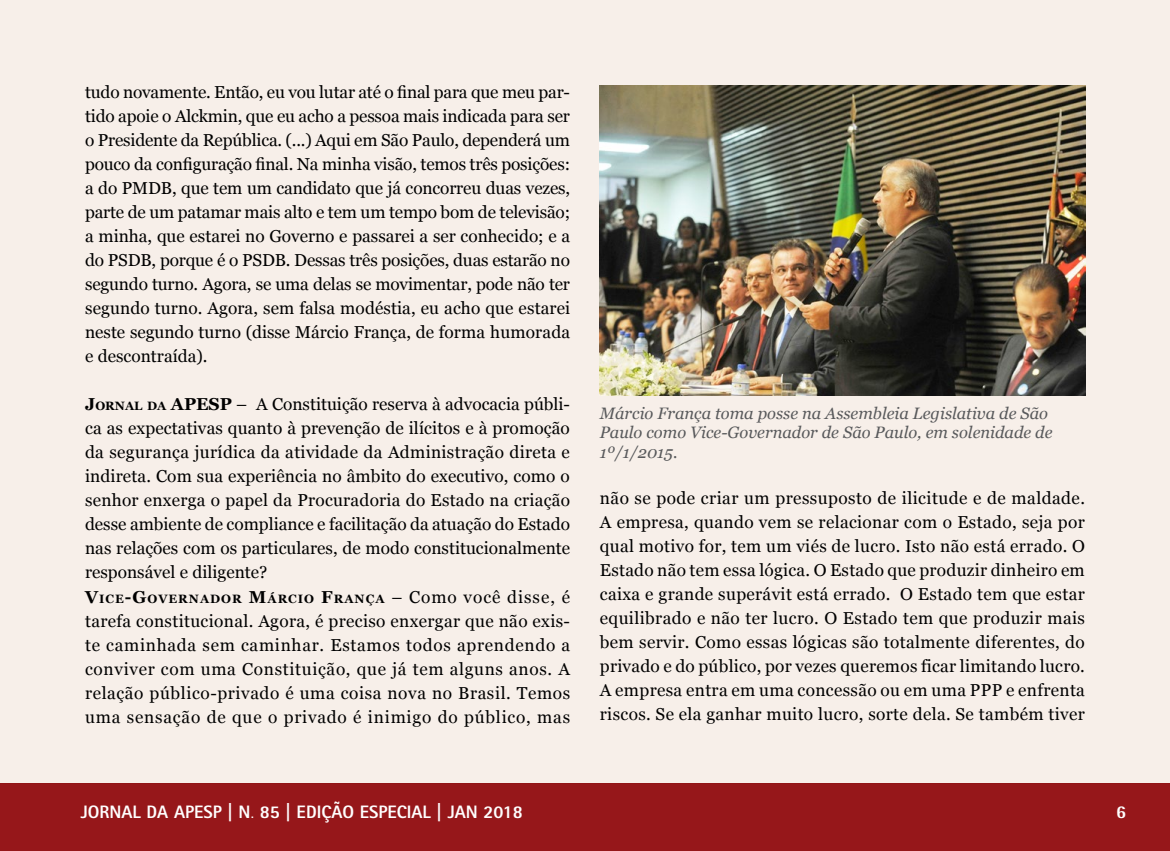
<style>
.page{position:relative;width:1170px;height:851px;background:#fff}
.page>*{position:absolute;margin:0;border:0;box-sizing:border-box;transform-origin:0 0}
.t1{font:800 18px "Rotis Sans Serif Std";color:#fff}
.t2{font:800 18px "Rotis Semi Sans Std";color:#fff}
.t3{font:17.25px/24px "Georgia";letter-spacing:.015em;color:#000;text-align:justify}
.t4{font:italic 16.5px/19.6px "Georgia";color:#58595b}
.t5{font:700 12.15px "Georgia";letter-spacing:.085em;color:#000}
.s1{font-weight:700}
.s2{font-weight:700;font-size:12.15px}
.s3{font-size:17.25px}
.s4{font-weight:400;font-size:17.25px}
.s5{font-family:"Rotis Sans Serif";font-weight:300}
</style>
<div class="page">
<div style="left:0;top:783px;width:1169px;height:67px;background:#96171a"></div>
<div style="left:0;top:0;width:1169px;height:783px;background:#f7efe9"></div>
<img style="left:600px;top:85px;width:485px;height:310px">
<p class="t3" style="left:85px;top:81px;width:486px">tudo novamente. Então, eu vou lutar até o final para que meu par&shy;tido apoie o Alckmin, que eu acho a pessoa mais indicada para ser o Presidente da República. (...) Aqui em São Paulo, dependerá um pouco da configuração final. Na minha visão, temos três posições: a do PMDB, que tem um candidato que já concorreu duas vezes, parte de um patamar mais alto e tem um tempo bom de televisão; a minha, que estarei no Governo e passarei a ser conhecido; e a do PSDB, porque é o PSDB. Dessas três posições, duas estarão no segundo turno. Agora, se uma delas se movimentar, pode não ter segundo turno. Agora, sem falsa modéstia, eu acho que estarei neste segundo turno (disse Márcio França, de forma humorada e descontraída).</p>
<p class="t3" style="left:85px;top:393px;width:486px"><span class="s1">J</span><span class="s2">ORNAL DA</span> <span class="s1">APESP</span> – A Constituição reserva à advocacia públi&shy;ca as expectativas quanto à prevenção de ilícitos e à promoção da segurança jurídica da atividade da Administração direta e indireta. Com sua experiência no âmbito do executivo, como o senhor enxerga o papel da Procuradoria do Estado na criação desse ambiente de compliance e facilitação da atuação do Estado nas relações com os particulares, de modo constitucionalmente responsável e diligente?</p>
<p class="t5" style="left:85px;top:590px;width:486px"><span class="s3">V</span>ICE<span class="s3">-G</span>OVERNADOR <span class="s3">M</span>ÁRCIO <span class="s3">F</span>RANÇA <span class="s4">– Como você disse, é</span></p>
<p class="t3" style="left:85px;top:609px;width:486px">tarefa constitucional. Agora, é preciso enxergar que não exis&shy;te caminhada sem caminhar. Estamos todos aprendendo a conviver com uma Constituição, que já tem alguns anos. A relação público-privado é uma coisa nova no Brasil. Temos uma sensação de que o privado é inimigo do público, mas</p>
<p class="t4" style="left:600px;top:403px;width:454px">Márcio França toma posse na Assembleia Legislativa de São<br>Paulo como Vice-Governador de São Paulo, em solenidade de<br>1º/1/2015.</p>
<p class="t3" style="left:600px;top:486px;width:486px">não se pode criar um pressuposto de ilicitude e de maldade.<br>A empresa, quando vem se relacionar com o Estado, seja por qual motivo for, tem um viés de lucro. Isto não está errado. O Estado não tem essa lógica. O Estado que produzir dinheiro em caixa e grande superávit está errado. O Estado tem que estar equilibrado e não ter lucro. O Estado tem que produzir mais bem servir. Como essas lógicas são totalmente diferentes, do privado e do público, por vezes queremos ficar limitando lucro.<br>A empresa entra em uma concessão ou em uma PPP e enfrenta riscos. Se ela ganhar muito lucro, sorte dela. Se também tiver</p>
<p class="t1" style="left:81px;top:800px;width:443px">JORNAL DA APESP | N<span class="s5">.</span> 85 | EDIÇÃO ESPECIAL | JAN 2018</p>
<p class="t2" style="left:1115px;top:800px;width:12px">6</p>
</div>
